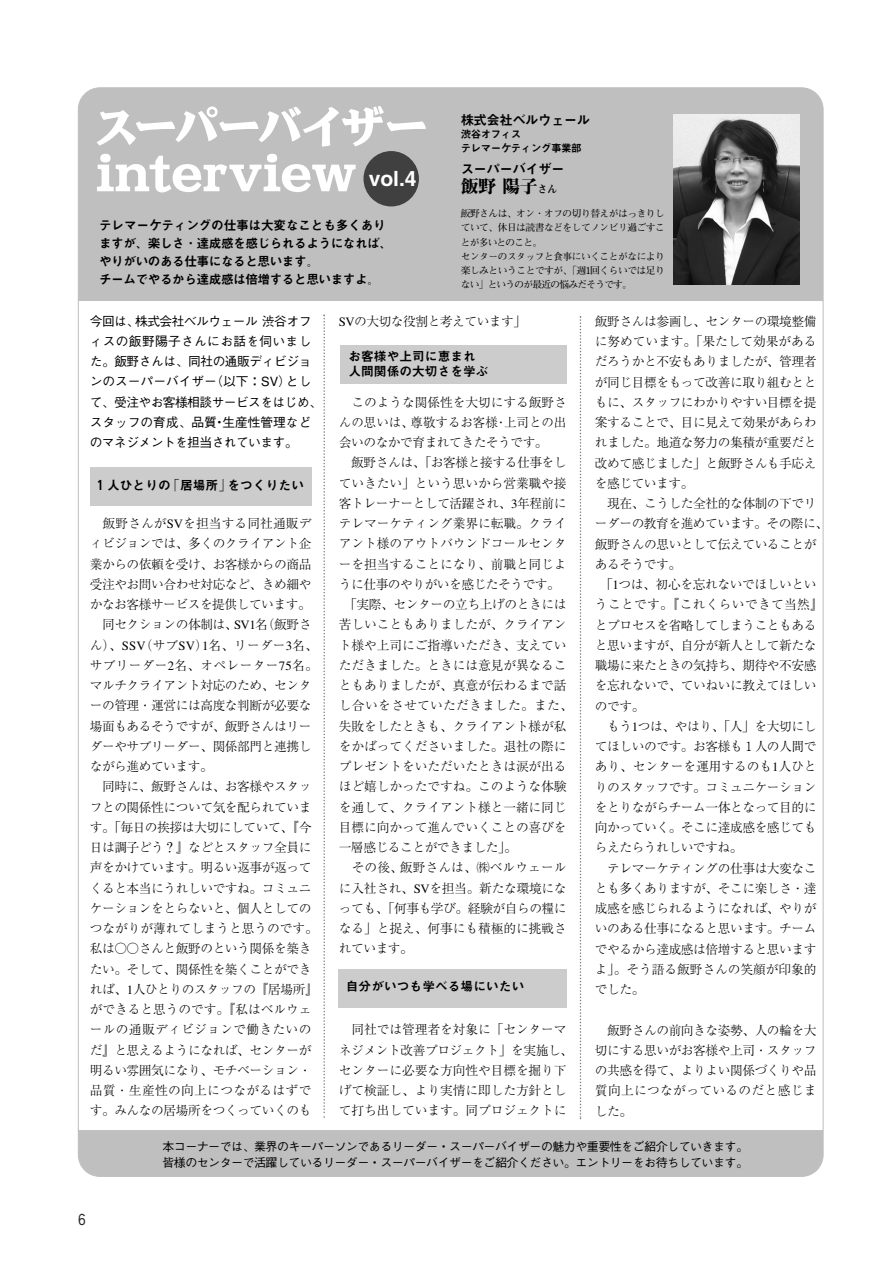
<style>
.page{position:relative;width:893px;height:1263px;background:#fff}
.page>*{position:absolute;margin:0;border:0;box-sizing:border-box;transform-origin:0 0}
.t1{font:21px "Midashi Go MB31";color:#fff}
.t2{font:18px "Midashi Min MA31";color:#000}
.t3{font:500 15px "Gothic BBB";color:#231f20}
.t4{font:13.5px "Midashi Go MB31";letter-spacing:-.045em;color:#000}
.t5{font:300 12.75px/20.2px "Ryumin";letter-spacing:-.035em;color:#000;text-align:justify}
.t6{font:300 12.75px/20.2px "Ryumin";letter-spacing:-.01em;color:#000;text-align:center}
.t7{font:500 12.75px/20.2px "Gothic BBB";letter-spacing:-.035em;color:#000}
.t8{font:12.75px/18px "Midashi Go MB31";letter-spacing:-.045em;color:#000}
.t9{font:300 12.75px "Ryumin";letter-spacing:.02em;color:#000}
.t10{font:12.75px/15px "Midashi Go MB31";color:#000}
.t11{font:300 12.75px "Ryumin";letter-spacing:-.005em;color:#000}
.t12{font:300 12.75px "Ryumin";letter-spacing:.005em;color:#000}
.t13{font:300 12.75px "Ryumin";letter-spacing:.025em;color:#000}
.t14{font:300 12.75px "Ryumin";letter-spacing:.01em;color:#000}
.t15{font:500 12px/16.5px "Gothic BBB";letter-spacing:-.045em;color:#000}
.t16{font:10.5px/13.5px "Midashi Go MB31";letter-spacing:-.045em;color:#000}
.t17{font:700 9.75px/14.2px "Futo Min A101";letter-spacing:-.05em;color:#000}
.s1{font-size:10.5px}
</style>
<div class="page">
<div style="left:78px;top:87px;width:745px;height:214px;background:#bfbfbf"></div>
<div style="left:78px;top:1130px;width:745px;height:47px;background:#bfbfbf"></div>
<svg style="left:97px;top:154px;width:258px;height:38px"></svg>
<svg style="left:97px;top:106px;width:329px;height:40px"></svg>
<div style="left:363px;top:151px;width:56px;height:55px;background:#404040;border-radius:50%"></div>
<hr style="left:78px;top:301px;width:1px;height:830px;background:#bfbfbf">
<hr style="left:822px;top:301px;width:1px;height:830px;background:#bfbfbf">
<img style="left:673px;top:114px;width:126px;height:170px">
<svg style="left:323px;top:315px;width:2px;height:803px"></svg>
<svg style="left:579px;top:316px;width:2px;height:803px"></svg>
<div style="left:90px;top:467px;width:221px;height:39px;background:#ccc"></div>
<div style="left:340px;top:345px;width:226px;height:39px;background:#ccc"></div>
<div style="left:339px;top:969px;width:228px;height:39px;background:#ccc"></div>
<h1 class="t1" style="left:369px;top:170px;width:49px">vol.4</h1>
<p class="t8" style="left:99px;top:218px;width:294px">テレマーケティングの仕事は大変なことも多くありますが、楽しさ・達成感を感じられるようになれば、やりがいのある仕事になると思います。<br>チームでやるから達成感は倍増すると思いますよ。</p>
<p class="t4" style="left:460px;top:115px;width:131px">株式会社ベルウェール</p>
<p class="t16" style="left:460px;top:129px;width:122px">渋谷オフィス<br>テレマーケティング事業部</p>
<p class="t4" style="left:460px;top:164px;width:105px">スーパーバイザー</p>
<h2 class="t2" style="left:460px;top:180px;width:98px">飯野陽子<span class="s1">さん</span></h2>
<p class="t17" style="left:460px;top:208px;width:206px">飯野さんは、オン・オフの切り替えがはっきりしていて、休日は読書などをしてノンビリ過ごすことが多いとのこと。<br>センターのスタッフと食事にいくことがなにより楽しみということですが、「週1回くらいでは足りない」というのが最近の悩みだそうです。</p>
<p class="t7" style="left:90px;top:312px;width:234px">今回は、株式会社ベルウェール渋谷オフィスの飯野陽子さんにお話を伺いました。飯野さんは、同社の通販ディビジョンのスーパーバイザー（以下：SV）として、受注やお客様相談サービスをはじめ、スタッフの育成、品質・生産性管理などのマネジメントを担当されています。</p>
<p class="t10" style="left:94px;top:480px;width:211px">１人ひとりの「居場所」をつくりたい</p>
<p class="t12" style="left:103px;top:519px;width:210px">飯野さんがSVを担当する同社通販デ</p>
<p class="t5" style="left:90px;top:535px;width:223px">ィビジョンでは、多くのクライアント企</p>
<p class="t5" style="left:90px;top:555px;width:223px">業からの依頼を受け、お客様からの商品</p>
<p class="t5" style="left:90px;top:576px;width:223px">受注やお問い合わせ対応など、きめ細や</p>
<p class="t5" style="left:90px;top:596px;width:222px">かなお客様サービスを提供しています。</p>
<p class="t5" style="left:102px;top:616px;width:211px">同セクションの体制は、SV1名（飯野さ</p>
<p class="t14" style="left:90px;top:640px;width:229px">ん）、SSV（サブSV）1名、リーダー3名、</p>
<p class="t9" style="left:90px;top:661px;width:229px">サブリーダー2名、オペレーター75名。</p>
<p class="t5" style="left:90px;top:677px;width:223px">マルチクライアント対応のため、センタ</p>
<p class="t5" style="left:90px;top:697px;width:223px">ーの管理・運営には高度な判断が必要な</p>
<p class="t5" style="left:90px;top:717px;width:223px">場面もあるそうですが、飯野さんはリー</p>
<p class="t5" style="left:90px;top:738px;width:223px">ダーやサブリーダー、関係部門と連携し</p>
<p class="t5" style="left:90px;top:758px;width:124px">ながら進めています。</p>
<p class="t5" style="left:102px;top:778px;width:211px">同時に、飯野さんは、お客様やスタッ</p>
<p class="t5" style="left:90px;top:798px;width:223px">フとの関係性について気を配られていま</p>
<p class="t5" style="left:90px;top:819px;width:223px">す。「毎日の挨拶は大切にしていて、『今</p>
<p class="t5" style="left:90px;top:839px;width:223px">日は調子どう？』などとスタッフ全員に</p>
<p class="t5" style="left:90px;top:859px;width:223px">声をかけています。明るい返事が返って</p>
<p class="t5" style="left:90px;top:879px;width:223px">くると本当にうれしいですね。コミュニ</p>
<p class="t5" style="left:90px;top:900px;width:223px">ケーションをとらないと、個人としての</p>
<p class="t11" style="left:90px;top:924px;width:229px">つながりが薄れてしまうと思うのです。</p>
<p class="t5" style="left:90px;top:940px;width:223px">私は○○さんと飯野のという関係を築き</p>
<p class="t5" style="left:90px;top:960px;width:223px">たい。そして、関係性を築くことができ</p>
<p class="t5" style="left:90px;top:981px;width:229px">れば、1人ひとりのスタッフの『居場所』</p>
<p class="t11" style="left:90px;top:1005px;width:223px">ができると思うのです。『私はベルウェ</p>
<p class="t13" style="left:90px;top:1025px;width:223px">ールの通販ディビジョンで働きたいの</p>
<p class="t5" style="left:90px;top:1041px;width:223px">だ』と思えるようになれば、センターが</p>
<p class="t5" style="left:90px;top:1062px;width:223px">明るい雰囲気になり、モチベーション・</p>
<p class="t13" style="left:90px;top:1086px;width:223px">品質・生産性の向上につながるはずで</p>
<p class="t5" style="left:90px;top:1102px;width:223px">す。みんなの居場所をつくっていくのも</p>
<p class="t5" style="left:339px;top:312px;width:189px">SVの大切な役割と考えています」</p>
<p class="t10" style="left:348px;top:350px;width:142px">お客様や上司に恵まれ人間関係の大切さを学ぶ</p>
<p class="t5" style="left:339px;top:393px;width:229px;text-indent:13px">このような関係性を大切にする飯野さんの思いは、尊敬するお客様・上司との出会いのなかで育まれてきたそうです。</p>
<p class="t5" style="left:351px;top:454px;width:217px">飯野さんは、「お客様と接する仕事をし</p>
<p class="t6" style="left:339px;top:474px;width:229px">ていきたい」という思いから営業職や接</p>
<p class="t5" style="left:339px;top:495px;width:229px">客トレーナーとして活躍され、3年程前に</p>
<p class="t6" style="left:339px;top:515px;width:229px">テレマーケティング業界に転職。クライ</p>
<p class="t6" style="left:339px;top:535px;width:229px">アント様のアウトバウンドコールセンタ</p>
<p class="t6" style="left:339px;top:555px;width:229px">ーを担当することになり、前職と同じよ</p>
<p class="t5" style="left:339px;top:576px;width:222px">うに仕事のやりがいを感じたそうです。</p>
<p class="t5" style="left:344px;top:596px;width:224px">「実際、センターの立ち上げのときには</p>
<p class="t6" style="left:339px;top:616px;width:229px">苦しいこともありましたが、クライアン</p>
<p class="t6" style="left:339px;top:636px;width:229px">ト様や上司にご指導いただき、支えてい</p>
<p class="t6" style="left:339px;top:657px;width:229px">ただきました。ときには意見が異なるこ</p>
<p class="t6" style="left:339px;top:677px;width:229px">ともありましたが、真意が伝わるまで話</p>
<p class="t9" style="left:339px;top:701px;width:235px">し合いをさせていただきました。また、</p>
<p class="t6" style="left:339px;top:717px;width:229px">失敗をしたときも、クライアント様が私</p>
<p class="t6" style="left:339px;top:738px;width:229px">をかばってくださいました。退社の際に</p>
<p class="t6" style="left:339px;top:758px;width:229px">プレゼントをいただいたときは涙が出る</p>
<p class="t6" style="left:339px;top:778px;width:229px">ほど嬉しかったですね。このような体験</p>
<p class="t6" style="left:339px;top:798px;width:229px">を通して、クライアント様と一緒に同じ</p>
<p class="t6" style="left:339px;top:819px;width:229px">目標に向かって進んでいくことの喜びを</p>
<p class="t5" style="left:339px;top:839px;width:179px">一層感じることができました」。</p>
<p class="t12" style="left:352px;top:863px;width:216px">その後、飯野さんは、㈱ベルウェール</p>
<p class="t5" style="left:339px;top:879px;width:229px">に入社され、SVを担当。新たな環境にな</p>
<p class="t5" style="left:339px;top:900px;width:229px">っても、「何事も学び。経験が自らの糧に</p>
<p class="t6" style="left:339px;top:920px;width:229px">なる」と捉え、何事にも積極的に挑戦さ</p>
<p class="t5" style="left:339px;top:940px;width:75px">れています。</p>
<p class="t10" style="left:346px;top:981px;width:180px">自分がいつも学べる場にいたい</p>
<p class="t6" style="left:339px;top:1021px;width:235px">同社では管理者を対象に「センターマ<br>ネジメント改善プロジェクト」を実施し、センターに必要な方向性や目標を掘り下げて検証し、より実情に即した方針として打ち出しています。同プロジェクトに</p>
<p class="t5" style="left:595px;top:313px;width:223px">飯野さんは参画し、センターの環境整備に努めています。「果たして効果があるだろうかと不安もありましたが、管理者が同じ目標をもって改善に取り組むとともに、スタッフにわかりやすい目標を提案することで、目に見えて効果があらわれました。地道な努力の集積が重要だと改めて感じました」と飯野さんも手応えを感じています。</p>
<p class="t5" style="left:607px;top:495px;width:211px">現在、こうした全社的な体制の下でリ</p>
<p class="t5" style="left:595px;top:515px;width:235px">ーダーの教育を進めています。その際に、</p>
<p class="t5" style="left:595px;top:535px;width:223px">飯野さんの思いとして伝えていることが</p>
<p class="t5" style="left:595px;top:556px;width:88px">あるそうです。</p>
<p class="t5" style="left:600px;top:576px;width:218px">「1つは、初心を忘れないでほしいとい</p>
<p class="t9" style="left:595px;top:600px;width:229px">うことです。『これくらいできて当然』</p>
<p class="t5" style="left:595px;top:616px;width:223px">とプロセスを省略してしまうこともある</p>
<p class="t5" style="left:595px;top:637px;width:223px">と思いますが、自分が新人として新たな</p>
<p class="t5" style="left:595px;top:657px;width:223px">職場に来たときの気持ち、期待や不安感</p>
<p class="t5" style="left:595px;top:677px;width:223px">を忘れないで、ていねいに教えてほしい</p>
<p class="t5" style="left:595px;top:697px;width:51px">のです。</p>
<p class="t5" style="left:607px;top:718px;width:211px">もう1つは、やはり、「人」を大切にし</p>
<p class="t5" style="left:595px;top:738px;width:223px">てほしいのです。お客様も１人の人間で</p>
<p class="t6" style="left:595px;top:758px;width:223px">あり、センターを運用するのも1人ひと</p>
<p class="t5" style="left:595px;top:778px;width:223px">りのスタッフです。コミュニケーション</p>
<p class="t5" style="left:595px;top:799px;width:223px">をとりながらチーム一体となって目的に</p>
<p class="t5" style="left:595px;top:819px;width:223px">向かっていく。そこに達成感を感じても</p>
<p class="t5" style="left:595px;top:839px;width:149px">らえたらうれしいですね。</p>
<p class="t5" style="left:607px;top:859px;width:211px">テレマーケティングの仕事は大変なこ</p>
<p class="t5" style="left:595px;top:880px;width:223px">とも多くありますが、そこに楽しさ・達</p>
<p class="t5" style="left:595px;top:900px;width:223px">成感を感じられるようになれば、やりが</p>
<p class="t5" style="left:595px;top:920px;width:223px">いのある仕事になると思います。チーム</p>
<p class="t5" style="left:595px;top:940px;width:223px">でやるから達成感は倍増すると思います</p>
<p class="t6" style="left:595px;top:961px;width:223px">よ」。そう語る飯野さんの笑顔が印象的</p>
<p class="t5" style="left:595px;top:981px;width:51px">でした。</p>
<p class="t5" style="left:595px;top:1021px;width:223px;text-indent:12px">飯野さんの前向きな姿勢、人の輪を大切にする思いがお客様や上司・スタッフの共感を得て、よりよい関係づくりや品質向上につながっているのだと感じました。</p>
<p class="t3" style="left:74px;top:1214px;width:16px">６</p>
<p class="t15" style="left:162px;top:1140px;width:587px">本コーナーでは、業界のキーパーソンであるリーダー・スーパーバイザーの魅力や重要性をご紹介していきます。皆様のセンターで活躍しているリーダー・スーパーバイザーをご紹介ください。エントリーをお待ちしています。</p>
</div>
